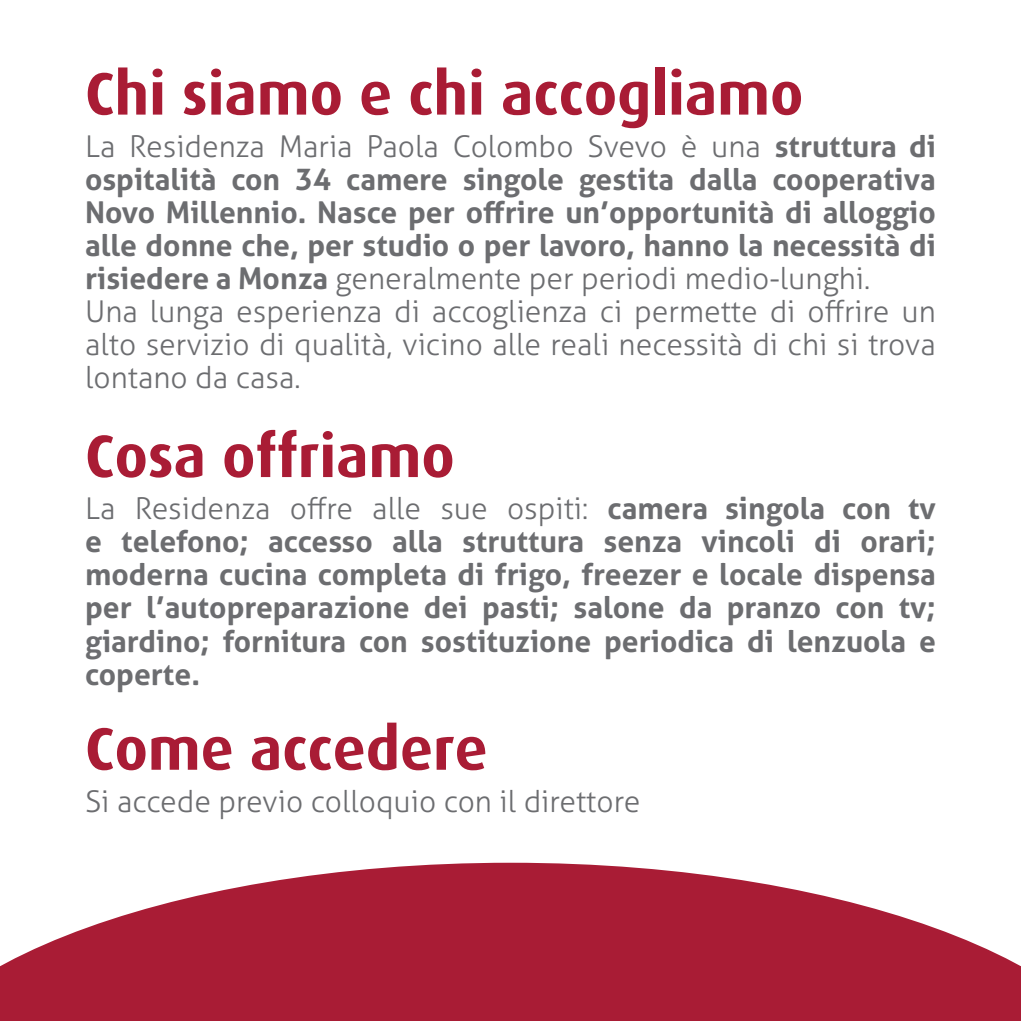
<style>
.page{position:relative;width:1021px;height:1021px;background:#fff}
.page>*{position:absolute;margin:0;border:0;box-sizing:border-box;transform-origin:0 0}
.t1{font:700 60px "Dax";color:#a91c35}
.t2{font:300 30px/33px "Aller";color:#6c6d70}
.t3{font:700 30px/33px "Aller";color:#6c6d70;text-align:justify}
.s1{font-weight:700}
.s2{font-weight:300}
</style>
<div class="page">
<svg style="left:0;top:862px;width:901px;height:158px;fill:#a91c35"></svg>
<svg style="left:901px;top:916px;width:119px;height:104px"></svg>
<h1 class="t1" style="left:85px;top:60px;width:719px">Chi siamo e chi accogliamo</h1>
<p class="t2" style="left:85px;top:130px;width:852px">La Residenza Maria Paola Colombo Svevo è una <span class="s1">struttura di ospitalità con 34 camere singole gestita dalla cooperativa Novo Millennio. Nasce per offrire un’opportunità di alloggio alle donne che, per studio o per lavoro, hanno la necessità di risiedere a Monza</span> generalmente per periodi medio-lunghi.<br>Una lunga esperienza di accoglienza ci permette di offrire un alto servizio di qualità, vicino alle reali necessità di chi si trova lontano da casa.</p>
<h1 class="t1" style="left:85px;top:422px;width:371px">Cosa offriamo</h1>
<p class="t3" style="left:85px;top:492px;width:852px"><span class="s2">La Residenza offre alle sue ospiti:</span> camera singola con tv e telefono; accesso alla struttura senza vincoli di orari; moderna cucina completa di frigo, freezer e locale dispensa per l’autopreparazione dei pasti; salone da pranzo con tv; giardino; fornitura con sostituzione periodica di lenzuola e coperte.</p>
<h1 class="t1" style="left:85px;top:715px;width:404px">Come accedere</h1>
<p class="t2" style="left:85px;top:785px;width:556px">Si accede previo colloquio con il direttore</p>
</div>
